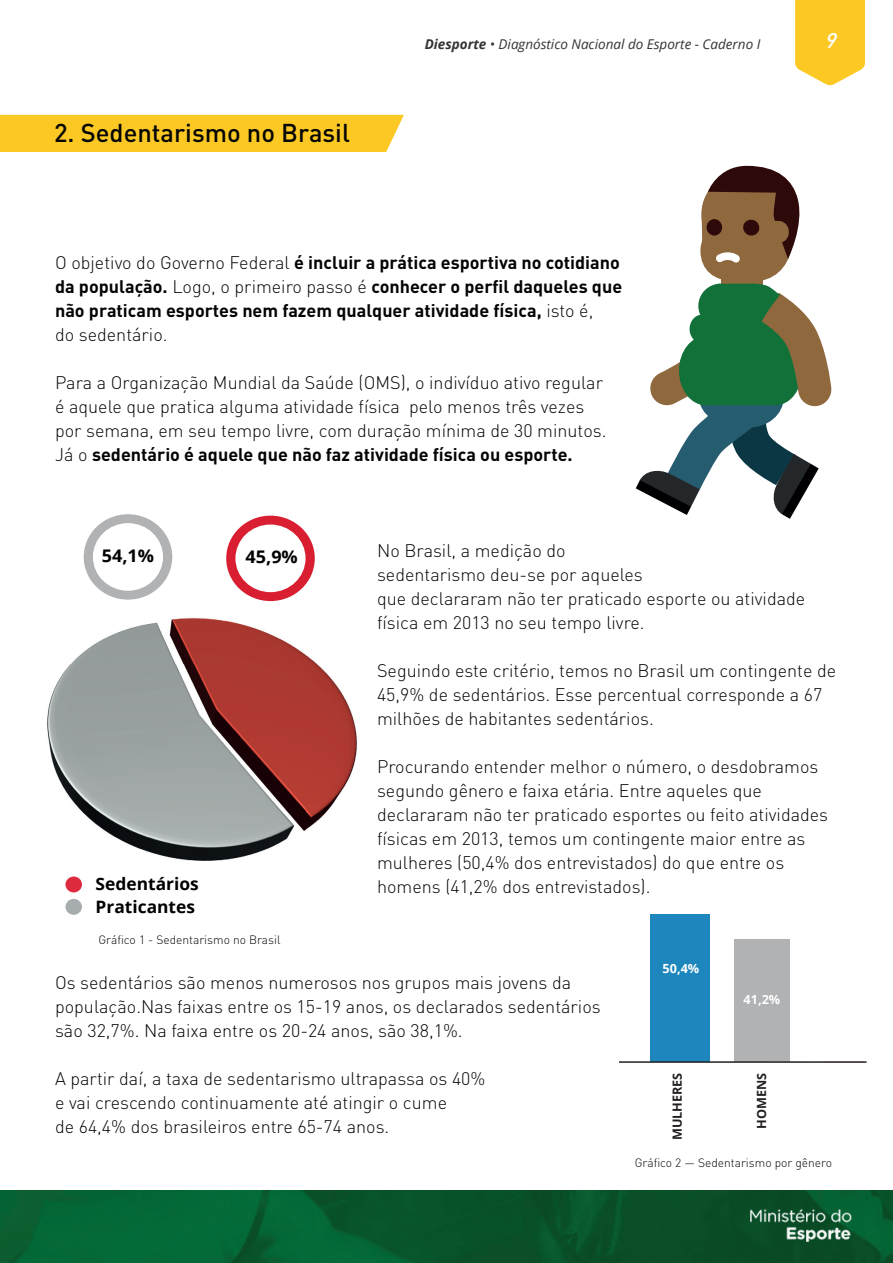
<style>
.page{position:relative;width:893px;height:1263px;background:#fff}
.page>*{position:absolute;margin:0;border:0;box-sizing:border-box;transform-origin:0 0}
.t1{font:500 25.5px "DIN Pro";color:#060604}
.t2{font:italic 500 21px "DIN Pro";color:#fff}
.t3{font:300 18px/24px "DIN Pro";color:#040503}
.t4{font:700 18px/24px "DIN Pro";color:#040503}
.t5{font:700 17.4px "Open Sans";color:#000001;scale:1.04 1}
.t6{font:700 17.1px/22.8px "Open Sans";color:#000001}
.t7{font:italic 13.5px "Open Sans";color:#333434}
.t8{font:700 12.6px "Open Sans";color:#231f20}
.t9{font:700 12.6px "Open Sans";color:#fff}
.t10{font:300 12px "DIN Pro";color:#040503}
.s1{font-weight:700}
.s2{font-style:normal}
.s3{font-weight:300}
</style>
<div class="page">
<svg style="left:795px;top:0;width:70px;height:85px;background:#fcce39"></svg>
<img style="left:0;top:1190px;width:893px;height:73px">
<div style="left:0;top:115px;width:404px;height:37px;background:#fcc924"></div>
<div style="left:65px;top:876px;width:17px;height:16px;background:#de2a3e;border-radius:50%"></div>
<div style="left:65px;top:899px;width:17px;height:16px;background:#a7acae;border-radius:50%"></div>
<img style="left:47px;top:618px;width:310px;height:243px">
<div style="left:84px;top:514px;width:88px;height:86px;background:#b1b2b4;border-radius:50%"></div>
<div style="left:93px;top:523px;width:70px;height:68px;background:#fff;border-radius:50%"></div>
<div style="left:226px;top:516px;width:89px;height:85px;background:#d81e30;border-radius:50%"></div>
<div style="left:235px;top:524px;width:71px;height:68px;background:#fff;border-radius:50%"></div>
<div style="left:650px;top:914px;width:60px;height:147px;background:#1c86bd"></div>
<div style="left:734px;top:939px;width:55px;height:122px;background:#b1b2b4"></div>
<hr style="left:619px;top:1061px;width:247px;height:2px;background:#231f20">
<svg style="left:636px;top:166px;width:195px;height:353px"></svg>
<h1 class="t1" style="left:54px;top:115px;width:297px">2. Sedentarismo no Brasil</h1>
<p class="t7" style="left:425px;top:35px;width:337px"><span class="s1">Diesporte</span> <span class="s2">•</span> Diagnóstico Nacional do Esporte - Caderno I</p>
<p class="t2" style="left:824px;top:26px;width:19px">9</p>
<p class="t4" style="left:55px;top:249px;width:569px"><span class="s3">O objetivo do Governo Federal</span> é incluir a prática esportiva no cotidiano da população. <span class="s3">Logo, o primeiro passo é</span> conhecer o perfil daqueles que não praticam esportes nem fazem qualquer atividade física, <span class="s3">isto é,<br>do sedentário.</span></p>
<p class="t3" style="left:55px;top:369px;width:553px">Para a Organização Mundial da Saúde (OMS), o indivíduo ativo regular é aquele que pratica alguma atividade física pelo menos três vezes por semana, em seu tempo livre, com duração mínima de 30 minutos.<br>Já o <span class="s1">sedentário é aquele que não faz atividade física ou esporte.</span></p>
<p class="t5" style="left:102px;top:543px;width:52px">54,1%</p>
<p class="t5" style="left:246px;top:545px;width:52px">45,9%</p>
<p class="t6" style="left:96px;top:872px;width:105px">Sedentários<br>Praticantes</p>
<p class="t10" style="left:99px;top:931px;width:184px">Gráfico 1 - Sedentarismo no Brasil</p>
<p class="t3" style="left:377px;top:537px;width:430px">No Brasil, a medição do<br>sedentarismo deu-se por aqueles<br>que declararam não ter praticado esporte ou atividade física em 2013 no seu tempo livre.</p>
<p class="t3" style="left:377px;top:657px;width:461px">Seguindo este critério, temos no Brasil um contingente de<br>45,9% de sedentários. Esse percentual corresponde a 67 milhões de habitantes sedentários.</p>
<p class="t3" style="left:377px;top:753px;width:453px">Procurando entender melhor o número, o desdobramos segundo gênero e faixa etária. Entre aqueles que declararam não ter praticado esportes ou feito atividades físicas em 2013, temos um contingente maior entre as mulheres (50,4% dos entrevistados) do que entre os homens (41,2% dos entrevistados).</p>
<p class="t3" style="left:55px;top:969px;width:547px">Os sedentários são menos numerosos nos grupos mais jovens da população.Nas faixas entre os 15-19 anos, os declarados sedentários são 32,7%. Na faixa entre os 20-24 anos, são 38,1%.</p>
<p class="t3" style="left:55px;top:1065px;width:432px">A partir daí, a taxa de sedentarismo ultrapassa os 40% e vai crescendo continuamente até atingir o cume<br>de 64,4% dos brasileiros entre 65-74 anos.</p>
<p class="t9" style="left:663px;top:960px;width:38px">50,4%</p>
<p class="t9" style="left:744px;top:990px;width:38px">41,2%</p>
<p class="t8" style="left:668px;top:1140px;width:69px;rotate:-90deg">MULHERES</p>
<p class="t8" style="left:753px;top:1128px;width:57px;rotate:-90deg">HOMENS</p>
<p class="t10" style="left:635px;top:1154px;width:199px">Gráfico 2 — Sedentarismo por gênero</p>
</div>
